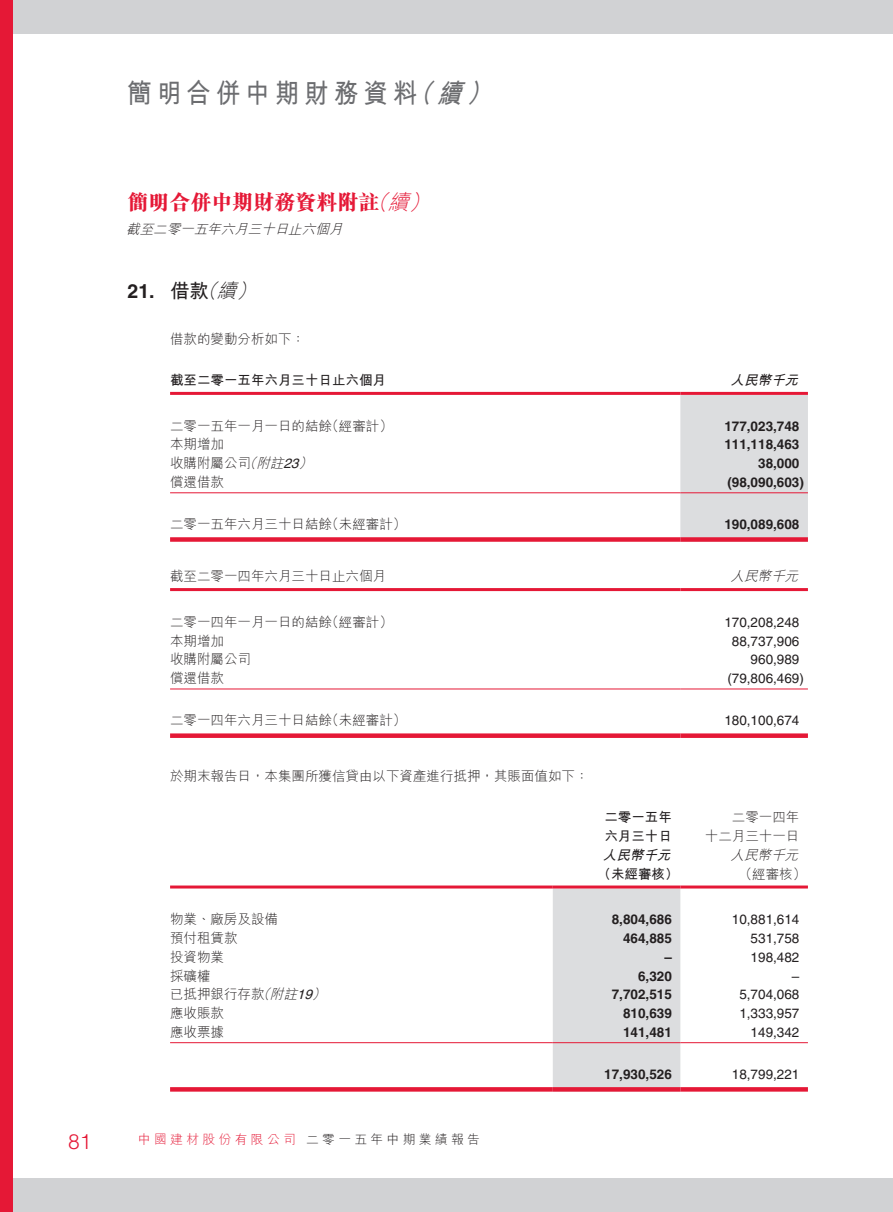
<style>
.page{position:relative;width:893px;height:1212px;background:#fff}
.page>*{position:absolute;margin:0;border:0;box-sizing:border-box;transform-origin:0 0}
.t1{font:700 27px "M Hei HK";letter-spacing:.215em;color:#6c6d70;scale:.9 1}
.t2{font:italic 700 27px "M Hei HK";color:#6c6d70;scale:.9 1}
.t3{font:800 21px "M Sung HK";color:#e51836}
.t4{font:300 21px "Helvetica LT Std";color:#e51836}
.t5{font:italic 300 21px "M Hei HK";color:#e51836}
.t6{font:700 19.5px "M Hei HK";color:#231f20}
.t7{font:700 19.5px "Helvetica LT Std";color:#231f20}
.t8{font:italic 300 19.5px "M Hei HK";color:#231f20}
.t9{font:300 13.5px "M Hei HK";color:#231f20}
.t10{font:13.5px "Helvetica LT Std";color:#231f20}
.t11{font:700 13.5px "Helvetica LT Std";color:#231f20}
.t12{font:700 13.5px "M Hei HK";color:#231f20}
.t13{font:italic 300 13.5px "M Hei HK";color:#231f20}
.t14{font:italic 700 13.5px "M Hei HK";color:#231f20}
.t15{font:italic 13.5px "Helvetica LT Std";color:#231f20}
.t16{font:300 12.75px "M Hei HK";letter-spacing:.265em;color:#231f20}
.t17{font:300 12.75px "M Hei HK";letter-spacing:.265em;color:#e51836}
.s1{font-family:"M Hei HK";font-weight:300;font-style:italic}
.s2{font-weight:300;font-style:italic}
.s3{font-style:italic}
</style>
<div class="page">
<div style="left:0;top:1178px;width:893px;height:34px;background:#d1d2d4"></div>
<div style="left:0;top:0;width:893px;height:34px;background:#d1d2d4"></div>
<div style="left:0;top:0;width:13px;height:1212px;background:#e51836"></div>
<div style="left:680px;top:395px;width:128px;height:142px;background:#dcdddf"></div>
<hr style="left:170px;top:392px;width:510px;height:3px;background:#e51836">
<hr style="left:680px;top:392px;width:128px;height:3px;background:#e51836">
<hr style="left:170px;top:492px;width:510px;height:1px;background:#e51836">
<hr style="left:680px;top:492px;width:128px;height:1px;background:#e51836">
<div style="left:170px;top:537px;width:510px;height:5px;background:#e51836"></div>
<div style="left:680px;top:537px;width:128px;height:5px;background:#e51836"></div>
<hr style="left:170px;top:588px;width:510px;height:3px;background:#e51836">
<hr style="left:680px;top:588px;width:128px;height:3px;background:#e51836">
<hr style="left:170px;top:689px;width:510px;height:1px;background:#e51836">
<hr style="left:680px;top:689px;width:128px;height:1px;background:#e51836">
<div style="left:170px;top:733px;width:510px;height:5px;background:#e51836"></div>
<div style="left:680px;top:733px;width:128px;height:5px;background:#e51836"></div>
<div style="left:553px;top:888px;width:127px;height:199px;background:#dcdddf"></div>
<hr style="left:170px;top:885px;width:383px;height:3px;background:#e51836">
<hr style="left:553px;top:885px;width:127px;height:3px;background:#e51836">
<hr style="left:680px;top:885px;width:128px;height:3px;background:#e51836">
<hr style="left:170px;top:1042px;width:383px;height:1px;background:#e51836">
<hr style="left:553px;top:1042px;width:127px;height:1px;background:#e51836">
<hr style="left:680px;top:1042px;width:128px;height:1px;background:#e51836">
<svg style="left:170px;top:1087px;width:383px;height:4px;fill:#e51836"></svg>
<svg style="left:553px;top:1087px;width:127px;height:4px"></svg>
<svg style="left:680px;top:1087px;width:128px;height:4px"></svg>
<h2 class="t4" style="left:68px;top:1129px;width:25px">81</h2>
<h1 class="t1" style="left:128px;top:73px;width:324px">簡明合併中期財務資料</h1>
<h1 class="t2" style="left:408px;top:73px;width:39px">（</h1>
<h1 class="t2" style="left:467px;top:73px;width:39px">(</h1>
<h1 class="t2" style="left:437px;top:73px;width:39px">續</h1>
<h2 class="t3" style="left:128px;top:192px;width:288px">簡明合併中期財務資料附註<span class="s1">續</span></h2>
<h2 class="t5" style="left:367px;top:192px;width:28px">（</h2>
<h2 class="t5" style="left:409px;top:192px;width:28px">(</h2>
<p class="t13" style="left:126px;top:222px;width:221px">截至二零一五年六月三十日止六個月</p>
<h3 class="t7" style="left:128px;top:279px;width:29px">21.</h3>
<h3 class="t6" style="left:170px;top:277px;width:73px">借款<span class="s2">續</span></h3>
<h3 class="t8" style="left:197px;top:281px;width:26px">（</h3>
<h3 class="t8" style="left:236px;top:281px;width:26px">(</h3>
<p class="t9" style="left:170px;top:332px;width:136px">借款的變動分析如下：</p>
<p class="t12" style="left:170px;top:370px;width:217px">截至二零一五年六月三十日止六個月</p>
<p class="t14" style="left:730px;top:370px;width:74px">人民幣千元</p>
<p class="t9" style="left:325px;top:419px;width:69px">（經審計(</p>
<p class="t9" style="left:170px;top:419px;width:163px">二零一五年一月一日的結餘</p>
<p class="t11" style="left:724px;top:418px;width:77px">177,023,748</p>
<p class="t9" style="left:170px;top:438px;width:55px">本期增加</p>
<p class="t11" style="left:724px;top:436px;width:77px">111,118,463</p>
<p class="t13" style="left:243px;top:456px;width:19px">（</p>
<p class="t13" style="left:298px;top:456px;width:19px">(</p>
<p class="t9" style="left:170px;top:456px;width:118px">收購附屬公司<span class="s3">附註</span></p>
<p class="t15" style="left:283px;top:456px;width:21px">23</p>
<p class="t11" style="left:758px;top:455px;width:43px">38,000</p>
<p class="t9" style="left:170px;top:475px;width:55px">償還借款</p>
<p class="t11" style="left:727px;top:474px;width:78px">)98,090,603(</p>
<p class="t9" style="left:325px;top:517px;width:82px">（未經審計(</p>
<p class="t9" style="left:170px;top:517px;width:163px">二零一五年六月三十日結餘</p>
<p class="t11" style="left:724px;top:516px;width:77px">190,089,608</p>
<p class="t9" style="left:170px;top:569px;width:217px">截至二零一四年六月三十日止六個月</p>
<p class="t13" style="left:730px;top:569px;width:73px">人民幣千元</p>
<p class="t9" style="left:325px;top:615px;width:69px">（經審計(</p>
<p class="t9" style="left:170px;top:615px;width:163px">二零一四年一月一日的結餘</p>
<p class="t10" style="left:724px;top:614px;width:77px">170,208,248</p>
<p class="t9" style="left:170px;top:634px;width:55px">本期增加</p>
<p class="t10" style="left:732px;top:633px;width:69px">88,737,906</p>
<p class="t9" style="left:170px;top:652px;width:82px">收購附屬公司</p>
<p class="t10" style="left:751px;top:652px;width:50px">960,989</p>
<p class="t9" style="left:170px;top:671px;width:55px">償還借款</p>
<p class="t10" style="left:727px;top:670px;width:78px">)79,806,469(</p>
<p class="t9" style="left:325px;top:713px;width:82px">（未經審計(</p>
<p class="t9" style="left:170px;top:713px;width:163px">二零一四年六月三十日結餘</p>
<p class="t10" style="left:724px;top:712px;width:77px">180,100,674</p>
<p class="t9" style="left:170px;top:769px;width:420px">於期末報告日，本集團所獲信貸由以下資產進行抵押，其賬面值如下：</p>
<p class="t12" style="left:604px;top:808px;width:69px">二零一五年</p>
<p class="t9" style="left:732px;top:811px;width:69px">二零一四年</p>
<p class="t12" style="left:604px;top:826px;width:69px">六月三十日</p>
<p class="t9" style="left:705px;top:829px;width:96px">十二月三十一日</p>
<p class="t14" style="left:603px;top:845px;width:74px">人民幣千元</p>
<p class="t13" style="left:730px;top:848px;width:73px">人民幣千元</p>
<p class="t12" style="left:598px;top:864px;width:82px">（未經審核）</p>
<p class="t9" style="left:739px;top:867px;width:69px">（經審核(</p>
<p class="t9" style="left:170px;top:912px;width:109px">物業、廠房及設備</p>
<p class="t11" style="left:612px;top:911px;width:62px">8,804,686</p>
<p class="t10" style="left:732px;top:912px;width:69px">10,881,614</p>
<p class="t9" style="left:170px;top:931px;width:69px">預付租賃款</p>
<p class="t11" style="left:623px;top:930px;width:50px">464,885</p>
<p class="t10" style="left:751px;top:930px;width:50px">531,758</p>
<p class="t9" style="left:170px;top:950px;width:55px">投資物業</p>
<p class="t11" style="left:664px;top:949px;width:9px">–</p>
<p class="t10" style="left:751px;top:949px;width:50px">198,482</p>
<p class="t9" style="left:170px;top:969px;width:42px">採礦權</p>
<p class="t11" style="left:638px;top:967px;width:35px">6,320</p>
<p class="t10" style="left:792px;top:968px;width:9px">–</p>
<p class="t13" style="left:256px;top:987px;width:19px">（</p>
<p class="t13" style="left:312px;top:987px;width:19px">(</p>
<p class="t9" style="left:170px;top:987px;width:132px">已抵押銀行存款<span class="s3">附註</span></p>
<p class="t15" style="left:297px;top:987px;width:21px">19</p>
<p class="t11" style="left:612px;top:986px;width:62px">7,702,515</p>
<p class="t10" style="left:739px;top:987px;width:62px">5,704,068</p>
<p class="t9" style="left:170px;top:1006px;width:55px">應收賬款</p>
<p class="t11" style="left:623px;top:1005px;width:50px">810,639</p>
<p class="t10" style="left:739px;top:1005px;width:62px">1,333,957</p>
<p class="t9" style="left:170px;top:1025px;width:55px">應收票據</p>
<p class="t11" style="left:623px;top:1024px;width:50px">141,481</p>
<p class="t10" style="left:751px;top:1024px;width:50px">149,342</p>
<p class="t11" style="left:604px;top:1066px;width:69px">17,930,526</p>
<p class="t10" style="left:732px;top:1066px;width:69px">18,799,221</p>
<p class="t17" style="left:138px;top:1133px;width:159px">中國建材股份有限公司</p>
<p class="t16" style="left:306px;top:1133px;width:175px">二零一五年中期業績報告</p>
</div>
